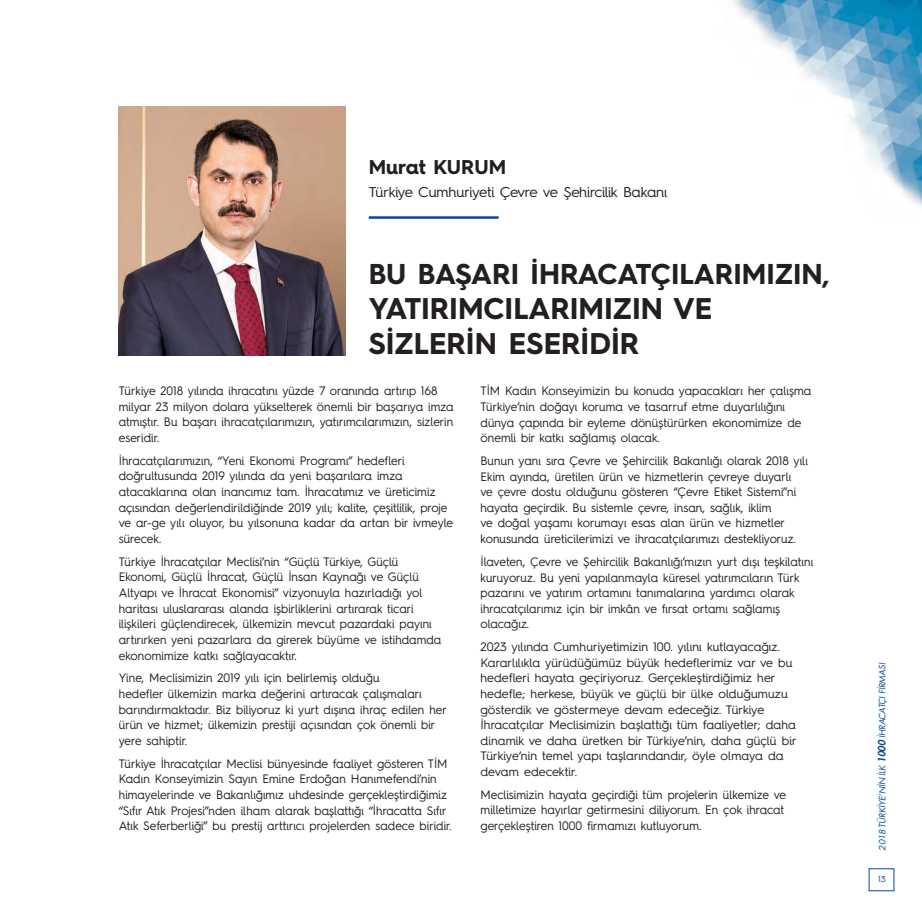
<style>
.page{position:relative;width:922px;height:922px;background:#fff}
.page>*{position:absolute;margin:0;border:0;box-sizing:border-box;transform-origin:0 0}
.t1{font:700 30px/35px "Hurme Geometric Sans 4";color:#231f20}
.t2{font:700 28.75px "Hurme Geometric Sans 4";color:#231f20}
.t3{font:700 20px "Hurme Geometric Sans 4";color:#231f20}
.t4{font:14.25px "Hurme Geometric Sans 4";letter-spacing:-.02em;color:#231f20;scale:1.05 1}
.t5{font:12.25px/15.6px "Hurme Geometric Sans 4";color:#231f20}
.t6{font:italic 8.62px "Futura LT Pro";letter-spacing:-.02em;color:#03499a}
.t7{font:8.62px "Hurme Geometric Sans 4";color:#03499a}
.s1{font-weight:800;font-size:9.75px}
</style>
<div class="page">
<img style="left:732px;top:0;width:189px;height:206px">
<hr style="left:368px;top:216px;width:130px;height:3px;background:#03499a">
<img style="left:119px;top:106px;width:226px;height:249px">
<h3 class="t3" style="left:368px;top:160px;width:139px">Murat KURUM</h3>
<p class="t4" style="left:368px;top:186px;width:286px">Türkiye Cumhuriyeti Çevre ve Şehircilik Bakanı</p>
<h2 class="t2" style="left:368px;top:263px;width:462px">BU BAŞARI İHRACATÇILARIMIZIN,</h2>
<h1 class="t1" style="left:368px;top:293px;width:345px">YATIRIMCILARIMIZIN VE<br>SİZLERİN ESERİDİR</h1>
<p class="t5" style="left:119px;top:384px;width:336px">Türkiye 2018 yılında ihracatını yüzde 7 oranında artırıp 168 milyar 23 milyon dolara yükselterek önemli bir başarıya imza atmıştır. Bu başarı ihracatçılarımızın, yatırımcılarımızın, sizlerin eseridir.</p>
<p class="t5" style="left:119px;top:453px;width:336px">İhracatçılarımızın, “Yeni Ekonomi Programı” hedefleri doğrultusunda 2019 yılında da yeni başarılara imza atacaklarına olan inancımız tam. İhracatımız ve üreticimiz açısından değerlendirildiğinde 2019 yılı; kalite, çeşitlilik, proje ve ar-ge yılı oluyor, bu yılsonuna kadar da artan bir ivmeyle sürecek.</p>
<p class="t5" style="left:119px;top:554px;width:324px">Türkiye İhracatçılar Meclisi’nin “Güçlü Türkiye, Güçlü Ekonomi, Güçlü İhracat, Güçlü İnsan Kaynağı ve Güçlü Altyapı ve İhracat Ekonomisi” vizyonuyla hazırladığı yol haritası uluslararası alanda işbirliklerini artırarak ticari ilişkileri güçlendirecek, ülkemizin mevcut pazardaki payını artırırken yeni pazarlara da girerek büyüme ve istihdamda ekonomimize katkı sağlayacaktır.</p>
<p class="t5" style="left:119px;top:671px;width:329px">Yine, Meclisimizin 2019 yılı için belirlemiş olduğu<br>hedefler ülkemizin marka değerini artıracak çalışmaları barındırmaktadır. Biz biliyoruz ki yurt dışına ihraç edilen her ürün ve hizmet; ülkemizin prestiji açısından çok önemli bir yere sahiptir.</p>
<p class="t5" style="left:119px;top:756px;width:334px">Türkiye İhracatçılar Meclisi bünyesinde faaliyet gösteren TİM Kadın Konseyimizin Sayın Emine Erdoğan Hanımefendi’nin himayelerinde ve Bakanlığımız uhdesinde gerçekleştirdiğimiz “Sıfır Atık Projesi”nden ilham alarak başlattığı “İhracatta Sıfır Atık Seferberliği” bu prestij arttırıcı projelerden sadece biridir.</p>
<p class="t5" style="left:480px;top:384px;width:332px">TİM Kadın Konseyimizin bu konuda yapacakları her çalışma Türkiye’nin doğayı koruma ve tasarruf etme duyarlılığını dünya çapında bir eyleme dönüştürürken ekonomimize de önemli bir katkı sağlamış olacak.</p>
<p class="t5" style="left:480px;top:453px;width:329px">Bunun yanı sıra Çevre ve Şehircilik Bakanlığı olarak 2018 yılı Ekim ayında, üretilen ürün ve hizmetlerin çevreye duyarlı<br>ve çevre dostu olduğunu gösteren “Çevre Etiket Sistemi”ni hayata geçirdik. Bu sistemle çevre, insan, sağlık, iklim<br>ve doğal yaşamı korumayı esas alan ürün ve hizmetler konusunda üreticilerimizi ve ihracatçılarımızı destekliyoruz.</p>
<p class="t5" style="left:480px;top:554px;width:334px">İlaveten, Çevre ve Şehircilik Bakanlığı’mızın yurt dışı teşkilatını kuruyoruz. Bu yeni yapılanmayla küresel yatırımcıların Türk pazarını ve yatırım ortamını tanımalarına yardımcı olarak ihracatçılarımız için bir imkân ve fırsat ortamı sağlamış olacağız.</p>
<p class="t5" style="left:480px;top:639px;width:317px">2023 yılında Cumhuriyetimizin 100. yılını kutlayacağız.<br>Kararlılıkla yürüdüğümüz büyük hedeflerimiz var ve bu hedefleri hayata geçiriyoruz. Gerçekleştirdiğimiz her hedefle; herkese, büyük ve güçlü bir ülke olduğumuzu gösterdik ve göstermeye devam edeceğiz. Türkiye İhracatçılar Meclisimizin başlattığı tüm faaliyetler; daha dinamik ve daha üretken bir Türkiye’nin, daha güçlü bir Türkiye’nin temel yapı taşlarındandır, öyle olmaya da devam edecektir.</p>
<p class="t5" style="left:480px;top:787px;width:307px">Meclisimizin hayata geçirdiği tüm projelerin ülkemize ve milletimize hayırlar getirmesini diliyorum. En çok ihracat gerçekleştiren 1000 firmamızı kutluyorum.</p>
<p class="t6" style="left:877px;top:850px;width:189px;rotate:-90deg">2018 TÜRKİYE’NİN İLK <span class="s1">1000</span> İHRACATÇI FİRMASI</p>
<p class="t7" style="left:878px;top:875px;width:9px">13</p>
</div>
